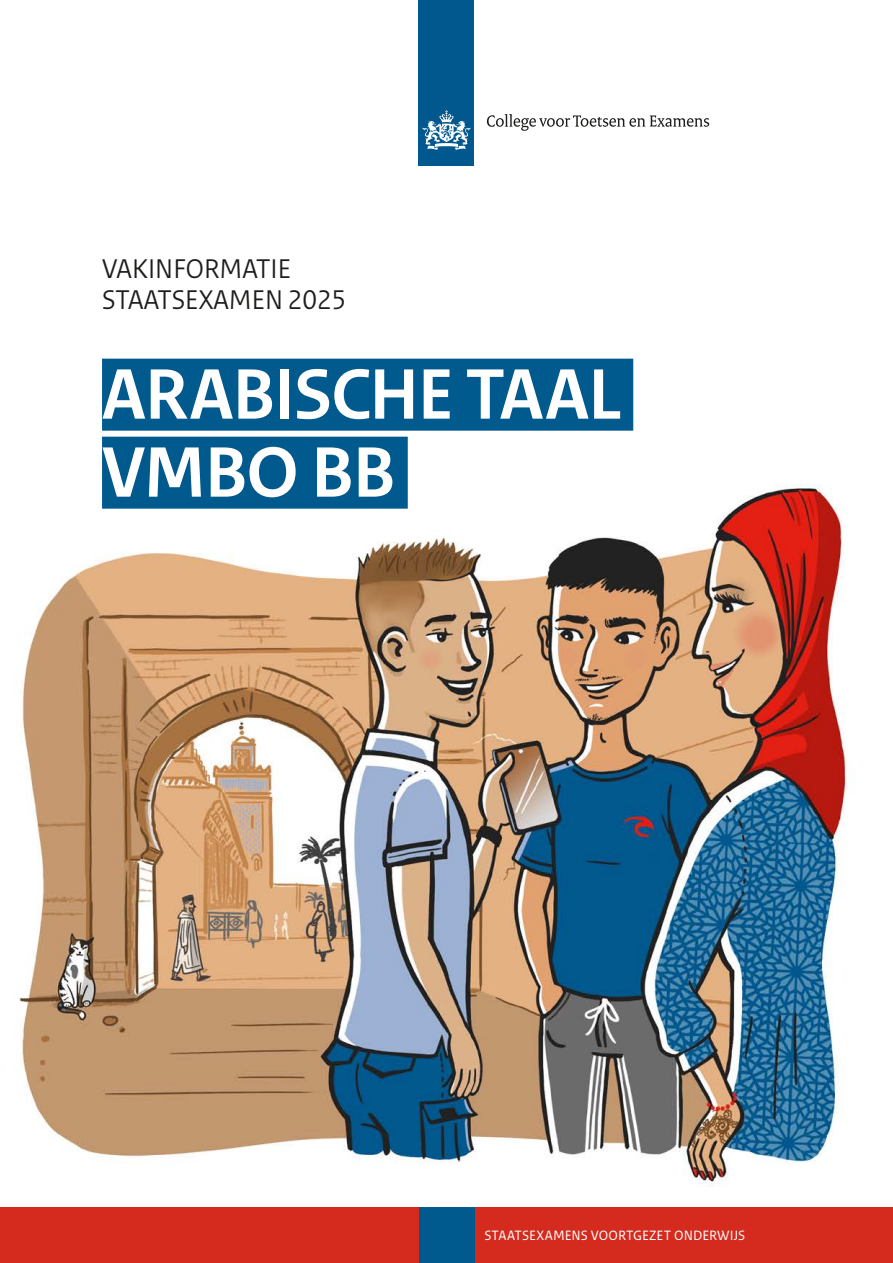
<style>
.page{position:relative;width:893px;height:1263px;background:#fff}
.page>*{position:absolute;margin:0;border:0;box-sizing:border-box;transform-origin:0 0}
.H1_titel{font:700 75px/78px "Rijksoverheid Sans Heading";letter-spacing:-.015em;color:#fff}
.P_subtitel{font:28.5px/31.5px "Rijksoverheid Sans Heading";color:#1d1d1b}
.t1{font:14.25px "Rijksoverheid Sans Text";letter-spacing:.005em;color:#fff}
</style>
<div class="page">
<img style="left:15px;top:0;width:868px;height:1208px">
<div style="left:102px;top:359px;width:531px;height:72px;background:#005a8d"></div>
<div style="left:102px;top:437px;width:306px;height:72px;background:#005a8d"></div>
<div style="left:0;top:1208px;width:893px;height:55px;background:#d52b1e"></div>
<div style="left:419px;top:1208px;width:55px;height:55px;background:#005a8d"></div>
<div style="left:419px;top:0;width:55px;height:165px;background:#00588e"></div>
<svg style="left:423px;top:110px;width:47px;height:40px"></svg>
<svg style="left:487px;top:114px;width:222px;height:17px"></svg>
<p class="P_subtitel" style="left:102px;top:253px;width:246px">VAKINFORMATIE<br>STAATSEXAMEN 2025</p>
<h1 class="H1_titel" style="left:102px;top:357px;width:520px">ARABISCHE TAAL<br>VMBO BB</h1>
<p class="t1" style="left:484px;top:1227px;width:263px">STAATSEXAMENS VOORTGEZET ONDERWIJS</p>
</div>
